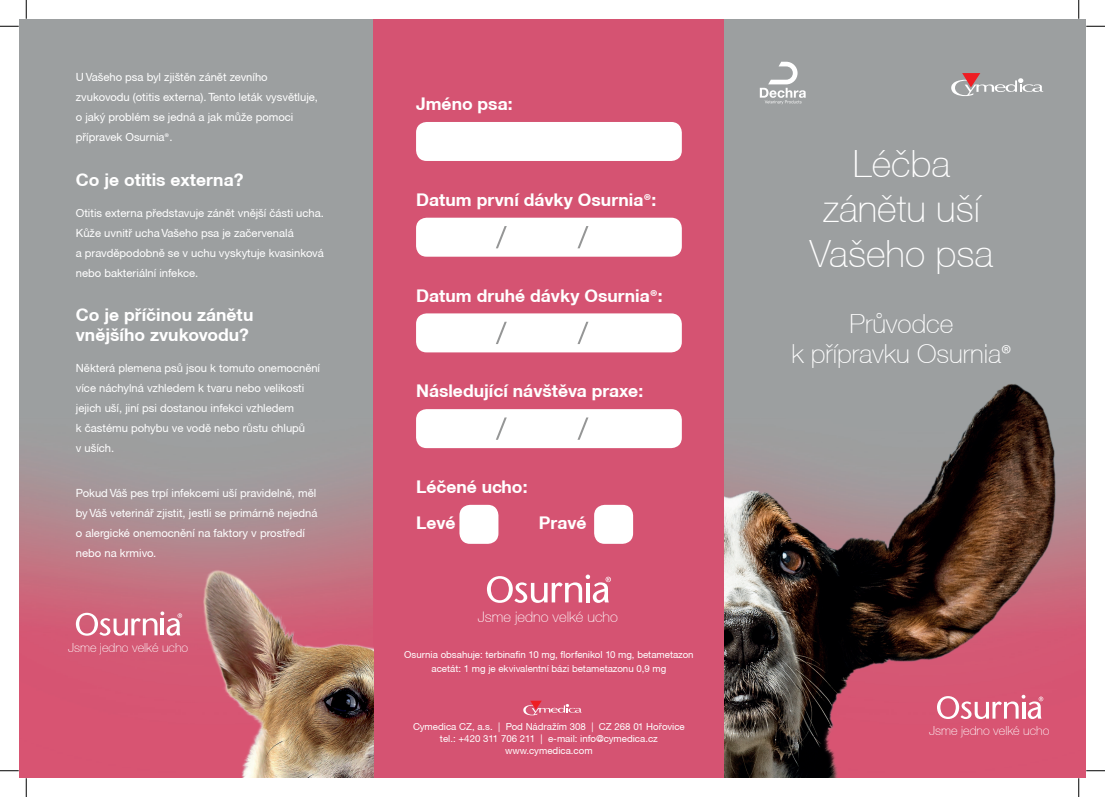
<style>
.page{position:relative;width:1105px;height:797px;background:#fff}
.page>*{position:absolute;margin:0;border:0;box-sizing:border-box;transform-origin:0 0}
.t1{font:100 37.5px/45px "Helvetica Neue CE";color:#fff;text-align:center}
.t2{font:100 26.25px/30px "Helvetica Neue CE";color:#fff;text-align:center}
.t3{font:700 17.5px/20px "Helvetica Neue CE";color:#fff}
.t4{font:100 14.62px "Helvetica Neue CE";color:#fff}
.t5{font:100 12.5px "Helvetica Neue CE";color:#fff}
.t6{font:11.25px/20px "Helvetica Neue CE";color:#fff}
.t7{font:9.75px/11.6px "Helvetica Neue CE";color:#fff;text-align:center}
.s1{font-family:"Myriad Pro"}
.s2{font-family:"Myriad Pro";font-weight:300}
</style>
<div class="page">
<img style="left:19px;top:19px;width:354px;height:758px">
<div style="left:724px;top:19px;width:362px;height:758px;background:#9c9fa0"></div>
<div style="left:373px;top:19px;width:351px;height:758px;background:#d55372"></div>
<div style="left:416px;top:122px;width:266px;height:39px;background:#fff;border-radius:11px"></div>
<svg style="left:76px;top:611px;width:106px;height:24px"></svg>
<svg style="left:487px;top:574px;width:124px;height:29px"></svg>
<img style="left:724px;top:363px;width:355px;height:414px">
<img style="left:189px;top:560px;width:184px;height:217px">
<div style="left:416px;top:218px;width:266px;height:39px;background:#fff;border-radius:11px"></div>
<svg style="left:496px;top:226px;width:11px;height:22px"></svg>
<svg style="left:577px;top:226px;width:11px;height:22px"></svg>
<div style="left:416px;top:313px;width:266px;height:39px;background:#fff;border-radius:11px"></div>
<svg style="left:496px;top:322px;width:11px;height:22px"></svg>
<svg style="left:577px;top:322px;width:11px;height:22px"></svg>
<div style="left:416px;top:409px;width:266px;height:39px;background:#fff;border-radius:11px"></div>
<svg style="left:496px;top:417px;width:11px;height:23px"></svg>
<svg style="left:577px;top:417px;width:11px;height:23px"></svg>
<div style="left:459px;top:505px;width:39px;height:39px;background:#fff;border-radius:11px"></div>
<div style="left:594px;top:505px;width:39px;height:39px;background:#fff;border-radius:11px"></div>
<svg style="left:760px;top:62px;width:46px;height:42px"></svg>
<svg style="left:937px;top:694px;width:106px;height:25px"></svg>
<svg style="left:951px;top:73px;width:92px;height:23px;background:#b0a6a7"></svg>
<svg style="left:523px;top:700px;width:59px;height:15px"></svg>
<svg style="left:0;top:25px;width:19px;height:2px"></svg>
<svg style="left:1086px;top:25px;width:19px;height:2px"></svg>
<svg style="left:0;top:770px;width:19px;height:1px"></svg>
<svg style="left:1086px;top:770px;width:19px;height:1px"></svg>
<svg style="left:25px;top:0;width:2px;height:19px"></svg>
<svg style="left:25px;top:778px;width:2px;height:19px"></svg>
<svg style="left:1078px;top:0;width:1px;height:19px"></svg>
<svg style="left:1078px;top:778px;width:1px;height:19px"></svg>
<p class="t6" style="left:76px;top:67px;width:244px">U Vašeho psa byl zjištěn zánět zevního zvukovodu (otitis externa). Tento leták vysvětluje, o jaký problém se jedná a jak může pomoci přípravek Osurnia<span class="s1">®</span>.</p>
<h3 class="t3" style="left:76px;top:170px;width:169px">Co je otitis externa?</h3>
<p class="t6" style="left:76px;top:203px;width:250px">Otitis externa představuje zánět vnější části ucha.<br>Kůže uvnitř ucha Vašeho psa je začervenalá<br>a pravděpodobně se v uchu vyskytuje kvasinková nebo bakteriální infekce.</p>
<h3 class="t3" style="left:76px;top:305px;width:179px">Co je příčinou zánětu vnějšího zvukovodu?</h3>
<p class="t6" style="left:76px;top:358px;width:246px">Některá plemena psů jsou k tomuto onemocnění více náchylná vzhledem k tvaru nebo velikosti jejich uší, jiní psi dostanou infekci vzhledem<br>k častému pohybu ve vodě nebo růstu chlupů<br>v uších.</p>
<p class="t6" style="left:76px;top:483px;width:243px">Pokud Váš pes trpí infekcemi uší pravidelně, měl by Váš veterinář zjistit, jestli se primárně nejedná o alergické onemocnění na faktory v prostředí nebo na krmivo.</p>
<p class="t5" style="left:68px;top:640px;width:122px">Jsme jedno velké ucho</p>
<h3 class="t3" style="left:416px;top:94px;width:98px">Jméno psa:</h3>
<h3 class="t3" style="left:416px;top:190px;width:242px">Datum první dávky Osurnia<span class="s1">®</span>:</h3>
<h3 class="t3" style="left:416px;top:286px;width:248px">Datum druhé dávky Osurnia<span class="s1">®</span>:</h3>
<h3 class="t3" style="left:416px;top:381px;width:229px">Následující návštěva praxe:</h3>
<h3 class="t3" style="left:416px;top:468px;width:113px;line-height:36.2px">Léčené ucho:<br>Levé</h3>
<h3 class="t3" style="left:539px;top:513px;width:49px">Pravé</h3>
<p class="t4" style="left:478px;top:608px;width:142px">Jsme jedno velké ucho</p>
<p class="t7" style="left:404px;top:648px;width:291px;line-height:13.8px">Osurnia obsahuje: terbinafin 10 mg, florfenikol 10 mg, betametazon acetát: 1 mg je ekvivalentní bázi betametazonu 0,9 mg</p>
<p class="t7" style="left:413px;top:721px;width:273px">Cymedica CZ, a.s. | Pod Nádražím 308 | CZ 268 01 Hořovice tel.: +420 311 706 211 | e-mail: info@cymedica.cz www.cymedica.com</p>
<h1 class="t1" style="left:810px;top:142px;width:185px">Léčba zánětu uší<br>Vašeho psa</h1>
<h2 class="t2" style="left:791px;top:309px;width:222px">Průvodce<br>k přípravku Osurnia<span class="s2">®</span></h2>
<p class="t5" style="left:929px;top:723px;width:122px">Jsme jedno velké ucho</p>
</div>
